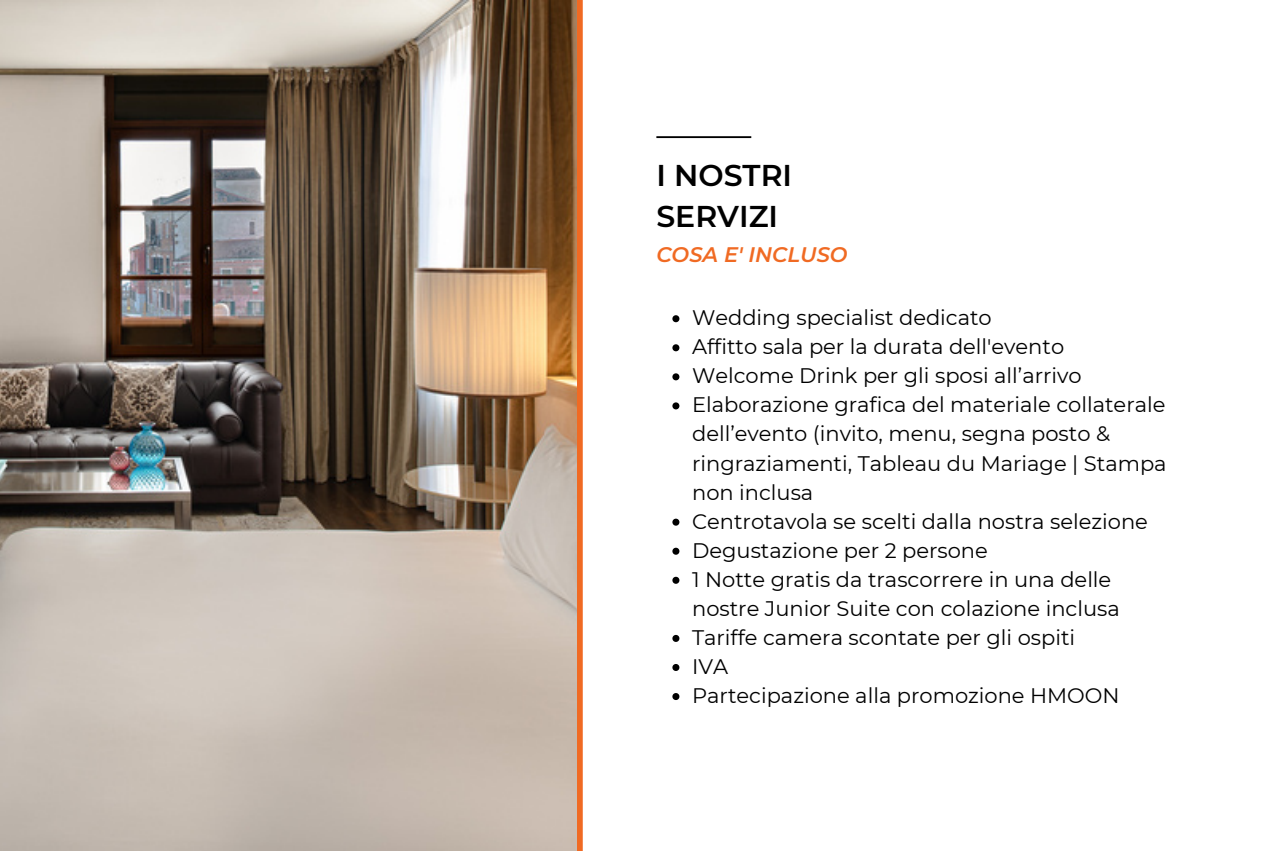
<style>
.page{position:relative;width:1276px;height:851px;background:#fff}
.page>*{position:absolute;margin:0;border:0;box-sizing:border-box;transform-origin:0 0}
.t1{font:600 30px "Montserrat";color:#000}
.t2{font:21px/29.1px "Montserrat";color:#000}
.t3{font:italic 600 21px "Montserrat";color:#f06a23}
</style>
<div class="page">
<svg style="left:576px;top:0;width:7px;height:850px;background:#e97638"></svg>
<svg style="left:656px;top:136px;width:95px;height:2px"></svg>
<svg style="left:672px;top:315px;width:7px;height:7px"></svg>
<svg style="left:672px;top:344px;width:7px;height:7px"></svg>
<svg style="left:672px;top:373px;width:7px;height:7px"></svg>
<svg style="left:672px;top:402px;width:7px;height:7px"></svg>
<svg style="left:672px;top:518px;width:7px;height:7px"></svg>
<svg style="left:672px;top:547px;width:7px;height:7px"></svg>
<svg style="left:672px;top:576px;width:7px;height:7px"></svg>
<svg style="left:672px;top:635px;width:7px;height:7px"></svg>
<svg style="left:672px;top:664px;width:7px;height:7px"></svg>
<svg style="left:672px;top:693px;width:7px;height:7px"></svg>
<img style="left:0;top:0;width:576px;height:850px">
<p class="t1" style="left:656px;top:157px;width:137px">I NOSTRI</p>
<p class="t1" style="left:656px;top:198px;width:123px">SERVIZI</p>
<p class="t3" style="left:656px;top:241px;width:193px">COSA E' INCLUSO</p>
<p class="t2" style="left:692px;top:303px;width:301px">Wedding specialist dedicato</p>
<p class="t2" style="left:692px;top:332px;width:374px">Affitto sala per la durata dell'evento</p>
<p class="t2" style="left:692px;top:361px;width:391px">Welcome Drink per gli sposi all’arrivo</p>
<p class="t2" style="left:692px;top:390px;width:476px">Elaborazione grafica del materiale collaterale dell’evento (invito, menu, segna posto &amp; ringraziamenti, Tableau du Mariage | Stampa non inclusa</p>
<p class="t2" style="left:692px;top:506px;width:457px">Centrotavola se scelti dalla nostra selezione</p>
<p class="t2" style="left:692px;top:535px;width:297px">Degustazione per 2 persone</p>
<p class="t2" style="left:692px;top:564px;width:429px">1 Notte gratis da trascorrere in una delle nostre Junior Suite con colazione inclusa</p>
<p class="t2" style="left:692px;top:622px;width:385px">Tariffe camera scontate per gli ospiti</p>
<p class="t2" style="left:692px;top:652px;width:38px">IVA</p>
<p class="t2" style="left:692px;top:681px;width:429px">Partecipazione alla promozione HMOON</p>
</div>
